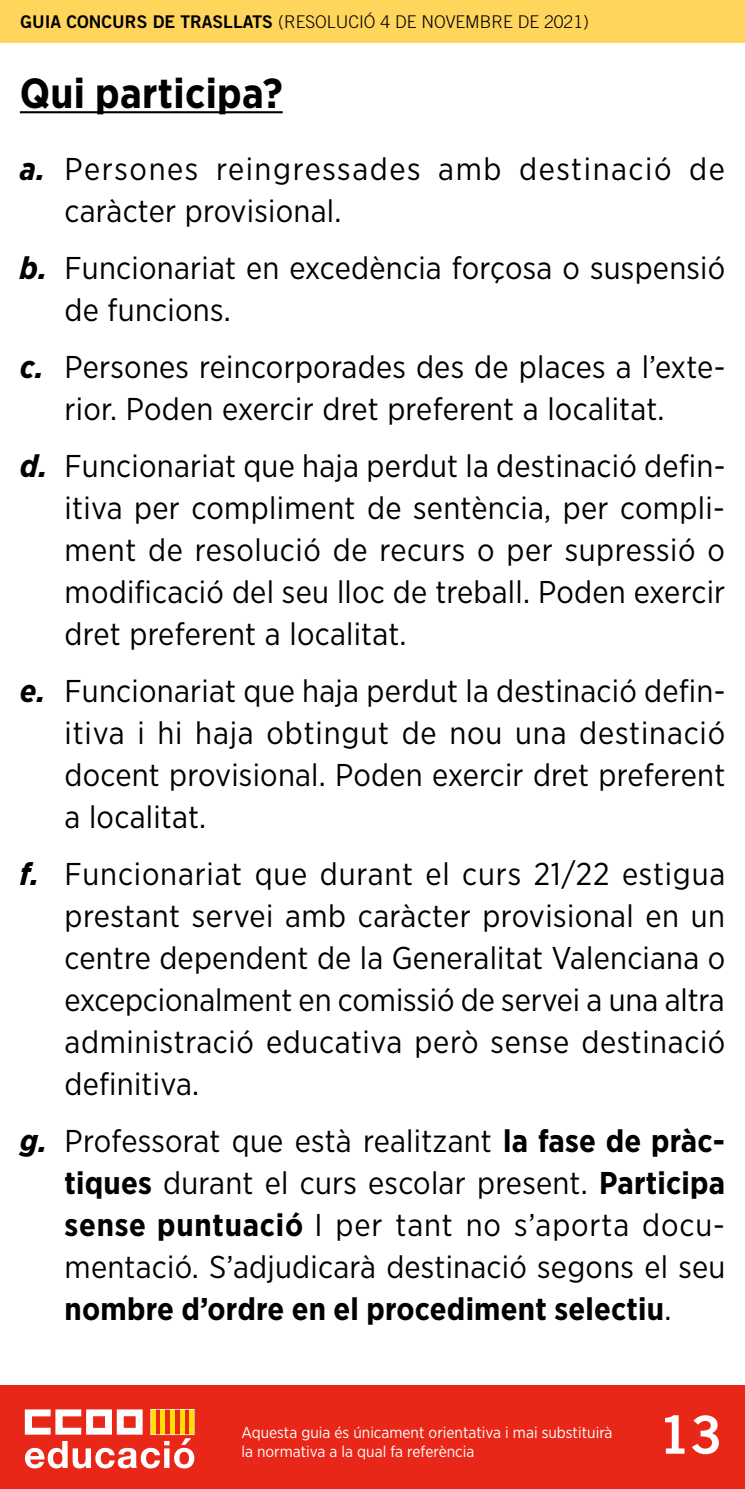
<style>
.page{position:relative;width:745px;height:1489px;background:#fff}
.page>*{position:absolute;margin:0;border:0;box-sizing:border-box;transform-origin:0 0}
.t1{font:52.5px "Trade Gothic LT Std Bd 2";color:#fff}
.t2{font:700 42px "Gotham Narrow";letter-spacing:.005em;color:#000}
.t3{font:31.5px/42px "Gotham Narrow";letter-spacing:.01em;color:#000;text-align:justify}
.t4{font:31.5px/42px "Gotham Narrow";letter-spacing:.05em;color:#000}
.t5{font:300 17.5px "Trade Gothic LT Std";color:#000}
.t6{font:15.75px/18.9px "Gotham Narrow";color:#fff}
.s1{font-family:"Trade Gothic LT Std Bd 2";font-weight:400}
.s2{font-weight:700;font-style:italic}
.s3{font-weight:700}
</style>
<div class="page">
<div style="left:0;top:1385px;width:744px;height:103px;background:#e92718"></div>
<div style="left:0;top:0;width:744px;height:42px;background:#ffd55c"></div>
<svg style="left:25px;top:1409px;width:169px;height:59px"></svg>
<hr style="left:20px;top:111px;width:262px;height:2px;background:#000">
<p class="t5" style="left:20px;top:11px;width:569px"><span class="s1">GUIA CONCURS DE TRASLLATS</span> (RESOLUCIÓ 4 DE NOVEMBR E DE 2021)</p>
<h2 class="t2" style="left:20px;top:66px;width:264px">Qui participa?</h2>
<p class="t4" style="left:64px;top:147px;width:661px;text-indent:-45px"><span class="s2">a.</span> Persones reingressades amb destinació de caràcter provisional.</p>
<p class="t3" style="left:64px;top:246px;width:662px;text-indent:-45px"><span class="s2">b.</span> Funcionariat en excedència forçosa o suspensió de funcions.</p>
<p class="t3" style="left:20px;top:345px;width:706px;text-align:center"><span class="s2">c.</span> Persones reincorporades des de places a l’exte&shy;rior. Poden exercir dret preferent a localitat.</p>
<p class="t3" style="left:64px;top:444px;width:662px;text-indent:-45px"><span class="s2">d.</span> Funcionariat que haja perdut la destinació defin&shy;itiva per compliment de sentència, per compli&shy;ment de resolució de recurs o per supressió o modificació del seu lloc de treball. Poden exercir dret preferent a localitat.</p>
<p class="t3" style="left:64px;top:669px;width:662px;text-indent:-45px"><span class="s2">e.</span> Funcionariat que haja perdut la destinació defin&shy;itiva i hi haja obtingut de nou una destinació docent provisional. Poden exercir dret preferent a localitat.</p>
<p class="t3" style="left:64px;top:851px;width:662px;text-indent:-45px"><span class="s2">f.</span> Funcionariat que durant el curs 21/22 estigua prestant servei amb caràcter provisional en un centre dependent de la Generalitat Valenciana o excepcionalment en comissió de servei a una altra administració educativa però sense destinació definitiva.</p>
<p class="t3" style="left:64px;top:1118px;width:662px;text-indent:-45px"><span class="s2">g.</span> Professorat que està realitzant <span class="s3">la fase de pràc&shy;tiques</span> durant el curs escolar present. <span class="s3">Participa sense puntuació</span> I per tant no s’aporta docu&shy;mentació. S’adjudicarà destinació segons el seu <span class="s3">nombre d’ordre en el procediment selectiu</span>.</p>
<p class="t6" style="left:241px;top:1422px;width:372px">Aquesta guia és únicament orientativa i mai substituirà la normativa a la qual fa referència</p>
<h1 class="t1" style="left:657px;top:1402px;width:66px">13</h1>
</div>
